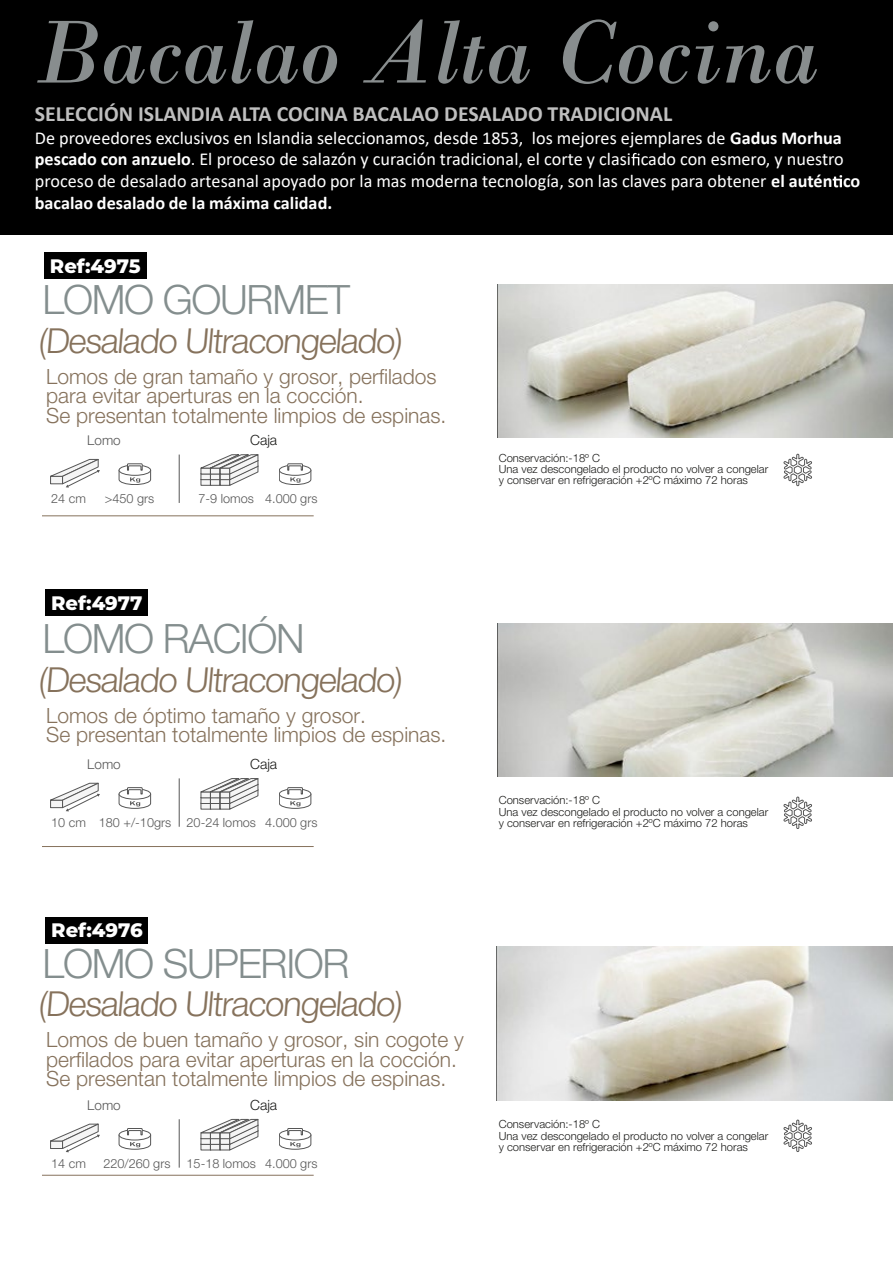
<style>
.page{position:relative;width:893px;height:1263px;background:#fff}
.page>*{position:absolute;margin:0;border:0;box-sizing:border-box;transform-origin:0 0}
.t1{font:italic 94.2px "Bodoni";color:#888d8e}
.t2{font:300 40.5px "Helvetica Neue LT Std";letter-spacing:-.03em;color:#848e8e}
.t3{font:300 34.5px "Helvetica Neue LT Std";color:#86725c}
.t4{font:700 21.75px "Calibri";color:#bfbfbf}
.t5{font:300 21px/19.5px "Helvetica Neue LT Std";color:#86725c}
.t6{font:800 19.5px "Montserrat";color:#fff}
.t7{font:18.15px/21.9px "Calibri";color:#fff}
.t8{font:300 14.1px "Helvetica Neue LT Std";color:#1b1b19}
.t9{font:300 13.5px "Helvetica Neue LT Std";color:#565656}
.t10{font:300 12.6px "Helvetica Neue LT Std";color:#565656}
.t11{font:300 11.25px/11.2px "Helvetica Neue LT Std";color:#1b1b19}
.s1{font-weight:700}
</style>
<div class="page">
<div style="left:0;top:0;width:893px;height:234px;background:#000"></div>
<img style="left:498px;top:284px;width:395px;height:154px">
<img style="left:497px;top:946px;width:396px;height:154px">
<hr style="left:42px;top:515px;width:272px;height:1px;background:#86725c">
<svg style="left:119px;top:463px;width:32px;height:22px"></svg>
<svg style="left:631px;top:153px;width:8px;height:12px"></svg>
<svg style="left:833px;top:175px;width:9px;height:12px"></svg>
<svg style="left:50px;top:458px;width:50px;height:30px"></svg>
<svg style="left:279px;top:463px;width:33px;height:22px"></svg>
<svg style="left:200px;top:454px;width:59px;height:32px"></svg>
<hr style="left:179px;top:454px;width:1px;height:49px;background:#565656">
<hr style="left:42px;top:1175px;width:272px;height:1px;background:#86725c">
<hr style="left:42px;top:846px;width:272px;height:1px;background:#86725c">
<svg style="left:119px;top:1128px;width:32px;height:21px"></svg>
<svg style="left:50px;top:1123px;width:50px;height:29px"></svg>
<svg style="left:279px;top:1128px;width:33px;height:21px"></svg>
<svg style="left:200px;top:1118px;width:59px;height:33px"></svg>
<hr style="left:179px;top:1119px;width:1px;height:48px;background:#565656">
<svg style="left:119px;top:787px;width:32px;height:21px"></svg>
<svg style="left:50px;top:782px;width:50px;height:29px"></svg>
<svg style="left:279px;top:787px;width:33px;height:21px"></svg>
<svg style="left:200px;top:778px;width:59px;height:32px"></svg>
<hr style="left:179px;top:778px;width:1px;height:49px;background:#565656">
<img style="left:498px;top:623px;width:395px;height:154px">
<svg style="left:783px;top:454px;width:29px;height:32px"></svg>
<svg style="left:783px;top:1119px;width:29px;height:33px"></svg>
<svg style="left:783px;top:797px;width:29px;height:32px"></svg>
<div style="left:44px;top:253px;width:102px;height:26px;background:#000"></div>
<div style="left:45px;top:590px;width:102px;height:26px;background:#000"></div>
<div style="left:46px;top:917px;width:102px;height:26px;background:#000"></div>
<h1 class="t1" style="left:35px;top:-4px;width:785px">Bacalao Alta Cocina</h1>
<h3 class="t4" style="left:35px;top:98px;width:639px">SELECCIÓN ISLANDIA ALTA COCINA BACALAO DESALADO TRADICIONAL</h3>
<p class="t7" style="left:35px;top:126px;width:827px">De proveedores exclusivos en Islandia seleccionamos, desde 1853, los mejores ejemplares de <span class="s1">Gadus Morhua pescado con anzuelo</span>. El proceso de salazón y curación tradicional, el corte y clasi cado con esmero, y nuestro proceso de desalado artesanal apoyado por la mas moderna tecnología, son las claves para obtener <span class="s1">el autén co bacalao desalado de la máxima calidad.</span></p>
<h3 class="t6" style="left:50px;top:251px;width:92px">Ref:4975</h3>
<h2 class="t2" style="left:43px;top:275px;width:309px">LOMO GOURMET</h2>
<h3 class="t3" style="left:38px;top:319px;width:365px">(Desalado Ultracongelado)</h3>
<h3 class="t5" style="left:46px;top:366px;width:402px">Lomos de gran tamaño y grosor, perfilados para evitar aperturas en la cocción.<br>Se presentan totalmente limpios de espinas.</h3>
<p class="t9" style="left:87px;top:432px;width:35px">Lomo</p>
<p class="t8" style="left:250px;top:431px;width:29px">Caja</p>
<p class="t10" style="left:51px;top:491px;width:36px">24 cm</p>
<p class="t10" style="left:105px;top:491px;width:51px">&gt;450 grs</p>
<h3 class="t6" style="left:51px;top:588px;width:93px">Ref:4977</h3>
<p class="t10" style="left:199px;top:491px;width:120px">7-9 lomos 4.000 grs</p>
<h2 class="t2" style="left:43px;top:614px;width:264px">LOMO RACIÓN</h2>
<h3 class="t3" style="left:38px;top:658px;width:365px">(Desalado Ultracongelado)</h3>
<h3 class="t5" style="left:46px;top:705px;width:402px">Lomos de óptimo tamaño y grosor.<br>Se presentan totalmente limpios de espinas.</h3>
<p class="t9" style="left:87px;top:756px;width:35px">Lomo</p>
<p class="t8" style="left:250px;top:755px;width:29px">Caja</p>
<p class="t10" style="left:51px;top:815px;width:268px">10 cm 180 +/-10grs 20-24 lomos 4.000 grs</p>
<p class="t11" style="left:499px;top:452px;width:271px">Conservación:-18º C<br>Una vez descongelado el producto no volver a congelar y conservar en refrigeración +2ºC máximo 72 horas</p>
<p class="t11" style="left:499px;top:795px;width:271px">Conservación:-18º C<br>Una vez descongelado el producto no volver a congelar y conservar en refrigeración +2ºC máximo 72 horas</p>
<h3 class="t6" style="left:51px;top:916px;width:93px">Ref:4976</h3>
<h2 class="t2" style="left:43px;top:938px;width:308px">LOMO SUPERIOR</h2>
<h3 class="t3" style="left:38px;top:982px;width:365px">(Desalado Ultracongelado)</h3>
<h3 class="t5" style="left:46px;top:1029px;width:419px">Lomos de buen tamaño y grosor, sin cogote y perfilados para evitar aperturas en la cocción.<br>Se presentan totalmente limpios de espinas.</h3>
<p class="t9" style="left:87px;top:1097px;width:35px">Lomo</p>
<p class="t8" style="left:250px;top:1096px;width:29px">Caja</p>
<p class="t10" style="left:51px;top:1156px;width:36px">14 cm</p>
<p class="t10" style="left:103px;top:1156px;width:69px">220/260 grs</p>
<p class="t10" style="left:187px;top:1156px;width:132px">15-18 lomos 4.000 grs</p>
<p class="t11" style="left:499px;top:1118px;width:271px">Conservación:-18º C<br>Una vez descongelado el producto no volver a congelar y conservar en refrigeración +2ºC máximo 72 horas</p>
</div>
